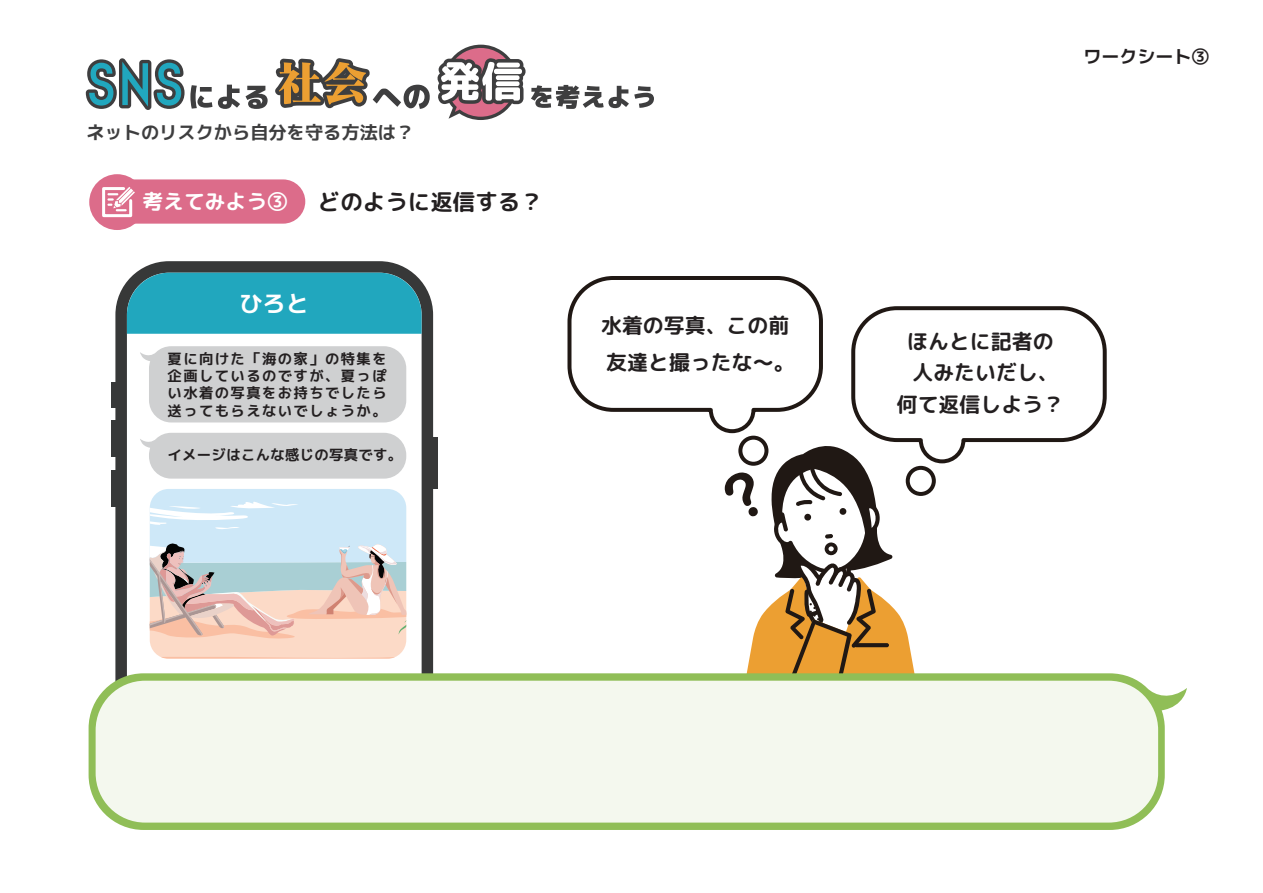
<style>
.page{position:relative;width:1263px;height:893px;background:#fff}
.page>*{position:absolute;margin:0;border:0;box-sizing:border-box;transform-origin:0 0}
.t1{font:23.4px "mplus 1 c bold";color:#fff}
.t2{font:22.5px "rounded mplus 1 p bold";color:#231f20}
.t3{font:20.85px/31.5px "rounded mplus 1 p bold";color:#231f20}
.t4{font:20.85px "rounded mplus 1 p bold";color:#fff}
.t5{font:18.15px "mplus 1 c bold";color:#3e3e3f}
.t6{font:18px "mplus 1 c bold";color:#231f20}
.t7{font:14.25px/17.2px "mplus 1 c bold";letter-spacing:.1em;color:#231f20;text-align:justify}
.t8{font:14.25px "mplus 1 c bold";letter-spacing:.025em;color:#231f20}
</style>
<div class="page">
<div style="left:93px;top:179px;width:212px;height:45px;background:#dc6c8a;border-radius:22px"></div>
<div style="left:89px;top:174px;width:56px;height:56px;background:#dc6c8a;border-radius:50%"></div>
<svg style="left:102px;top:187px;width:33px;height:31px"></svg>
<svg style="left:567px;top:276px;width:540px;height:397px"></svg>
<div style="left:908px;top:468px;width:26px;height:26px;background:#fff;border-radius:50%"></div>
<div style="left:906px;top:466px;width:30px;height:30px;border:4px solid #201814;border-radius:50%"></div>
<svg style="left:437px;top:45px;width:88px;height:75px"></svg>
<svg style="left:531px;top:85px;width:123px;height:24px"></svg>
<svg style="left:218px;top:85px;width:22px;height:24px"></svg>
<svg style="left:246px;top:86px;width:22px;height:23px"></svg>
<svg style="left:86px;top:58px;width:126px;height:52px"></svg>
<svg style="left:275px;top:58px;width:155px;height:51px"></svg>
<svg style="left:115px;top:261px;width:318px;height:412px"></svg>
<div style="left:111px;top:382px;width:12px;height:26px;background:#373838"></div>
<div style="left:425px;top:438px;width:12px;height:51px;background:#373838"></div>
<div style="left:111px;top:420px;width:12px;height:37px;background:#373838"></div>
<div style="left:111px;top:470px;width:12px;height:36px;background:#373838"></div>
<div style="left:127px;top:273px;width:295px;height:61px;background:#21a7be"></div>
<div style="left:140px;top:346px;width:266px;height:76px;background:#cfd0d1"></div>
<svg style="left:140px;top:433px;width:266px;height:46px;background:#d2d3d4"></svg>
<svg style="left:150px;top:489px;width:256px;height:170px;background:#d9d6d6"></svg>
<svg style="left:89px;top:673px;width:1098px;height:157px;fill:#90be57"></svg>
<div style="left:96px;top:681px;width:1062px;height:142px;background:#f4f8ee;border-radius:49px"></div>
<p class="t5" style="left:86px;top:119px;width:329px">ネットのリスクから自分を守る方法は？</p>
<h3 class="t4" style="left:142px;top:186px;width:147px">考えてみよう③</h3>
<h2 class="t2" style="left:318px;top:186px;width:226px">どのように返信する？</h2>
<h1 class="t1" style="left:239px;top:287px;width:71px">ひろと</h1>
<p class="t7" style="left:168px;top:350px;width:221px">夏に向けた「海の家」の特集を企画しているのですが、夏っぽい水着の写真をお持ちでしたら送ってもらえないでしょうか。</p>
<p class="t8" style="left:168px;top:445px;width:236px">イメージはこんな感じの写真です。</p>
<h3 class="t3" style="left:601px;top:307px;width:195px;line-height:36.6px">水着の写真、この前友達と撮ったな～。</h3>
<p class="t6" style="left:1083px;top:43px;width:127px">ワークシート③</p>
<h3 class="t3" style="left:897px;top:325px;width:169px;text-align:center">ほんとに記者の人みたいだし、何て返信しよう？</h3>
</div>
